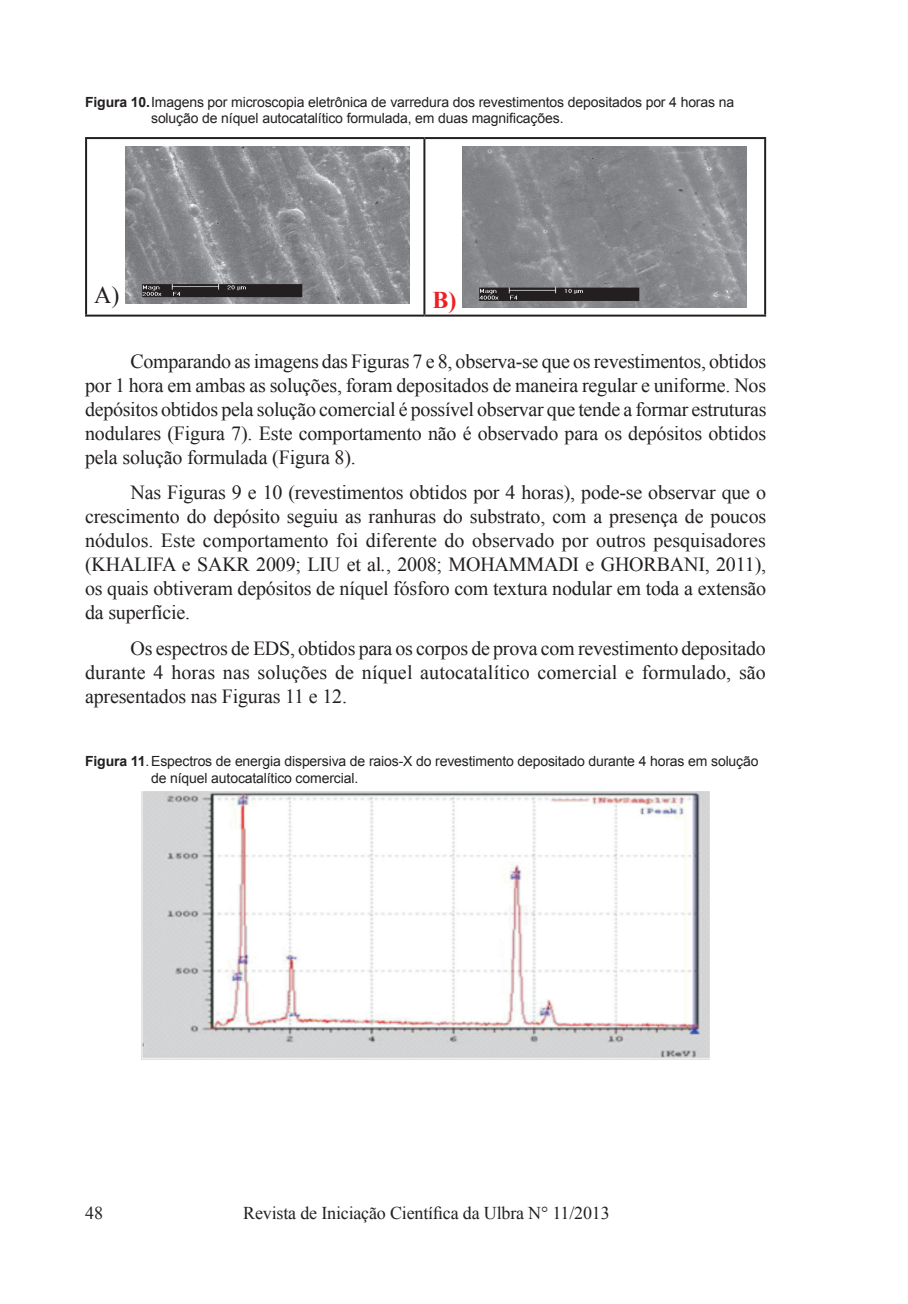
<style>
.page{position:relative;width:908px;height:1304px;background:#fff}
.page>*{position:absolute;margin:0;border:0;box-sizing:border-box;transform-origin:0 0}
.t1{font:24px "Times New Roman";color:#231f20}
.t2{font:700 24px "Times New Roman";color:#ee1f23}
.t3{font:20px/24px "Times New Roman";letter-spacing:-.01em;color:#231f20;text-align:justify}
.t4{font:18px "Times New Roman";letter-spacing:-.01em;color:#231f20}
.t5{font:14px/16.8px "Arial";letter-spacing:-.01em;color:#231f20}
.s1{font-weight:700}
.s2{font-style:italic}
</style>
<div class="page">
<hr style="left:85px;top:137px;width:339px;height:2px;background:#231f20">
<hr style="left:85px;top:139px;width:2px;height:176px;background:#231f20">
<hr style="left:424px;top:137px;width:341px;height:2px;background:#231f20">
<hr style="left:423px;top:139px;width:2px;height:176px;background:#231f20">
<hr style="left:763px;top:139px;width:2px;height:176px;background:#231f20">
<hr style="left:85px;top:315px;width:339px;height:2px;background:#231f20">
<hr style="left:424px;top:315px;width:341px;height:2px;background:#231f20">
<img style="left:125px;top:146px;width:284px;height:157px">
<img style="left:462px;top:146px;width:283px;height:162px">
<img style="left:142px;top:791px;width:567px;height:268px">
<p class="t5" style="left:151px;top:93px;width:584px;text-indent:-66px"><span class="s1">Figura 10.</span>Imagens por microscopia eletrônica de varredura dos revestimentos depositados por 4 horas na solução de níquel autocatalítico formulada, em duas magnificações.</p>
<p class="t1" style="left:94px;top:279px;width:27px">A)</p>
<p class="t2" style="left:432px;top:283px;width:25px">B)</p>
<p class="t3" style="left:85px;top:349px;width:682px;text-indent:45px">Comparando as imagens das Figuras 7 e 8, observa-se que os revestimentos, obtidos por 1 hora em ambas as soluções, foram depositados de maneira regular e uniforme. Nos depósitos obtidos pela solução comercial é possível observar que tende a formar estruturas nodulares (Figura 7). Este comportamento não é observado para os depósitos obtidos pela solução formulada (Figura 8).</p>
<p class="t3" style="left:85px;top:480px;width:682px;text-indent:45px">Nas Figuras 9 e 10 (revestimentos obtidos por 4 horas), pode-se observar que o crescimento do depósito seguiu as ranhuras do substrato, com a presença de poucos nódulos. Este comportamento foi diferente do observado por outros pesquisadores (KHALIFA e SAKR 2009; LIU et al<span class="s2">.</span>, 2008; MOHAMMADI e GHORBANI, 2011), os quais obtiveram depósitos de níquel fósforo com textura nodular em toda a extensão da superfície.</p>
<p class="t3" style="left:85px;top:635px;width:682px;text-indent:45px">Os espectros de EDS, obtidos para os corpos de prova com revestimento depositado durante 4 horas nas soluções de níquel autocatalítico comercial e formulado, são apresentados nas Figuras 11 e 12.</p>
<p class="t5" style="left:151px;top:753px;width:608px;text-indent:-66px"><span class="s1">Figura 11</span>.Espectros de energia dispersiva de raios-X do revestimento depositado durante 4 horas em solução de níquel autocatalítico comercial.</p>
<p class="t4" style="left:85px;top:1200px;width:19px">48</p>
<p class="t4" style="left:243px;top:1200px;width:368px">Revista de Iniciação Científica da Ulbra N° 11/2013</p>
</div>
